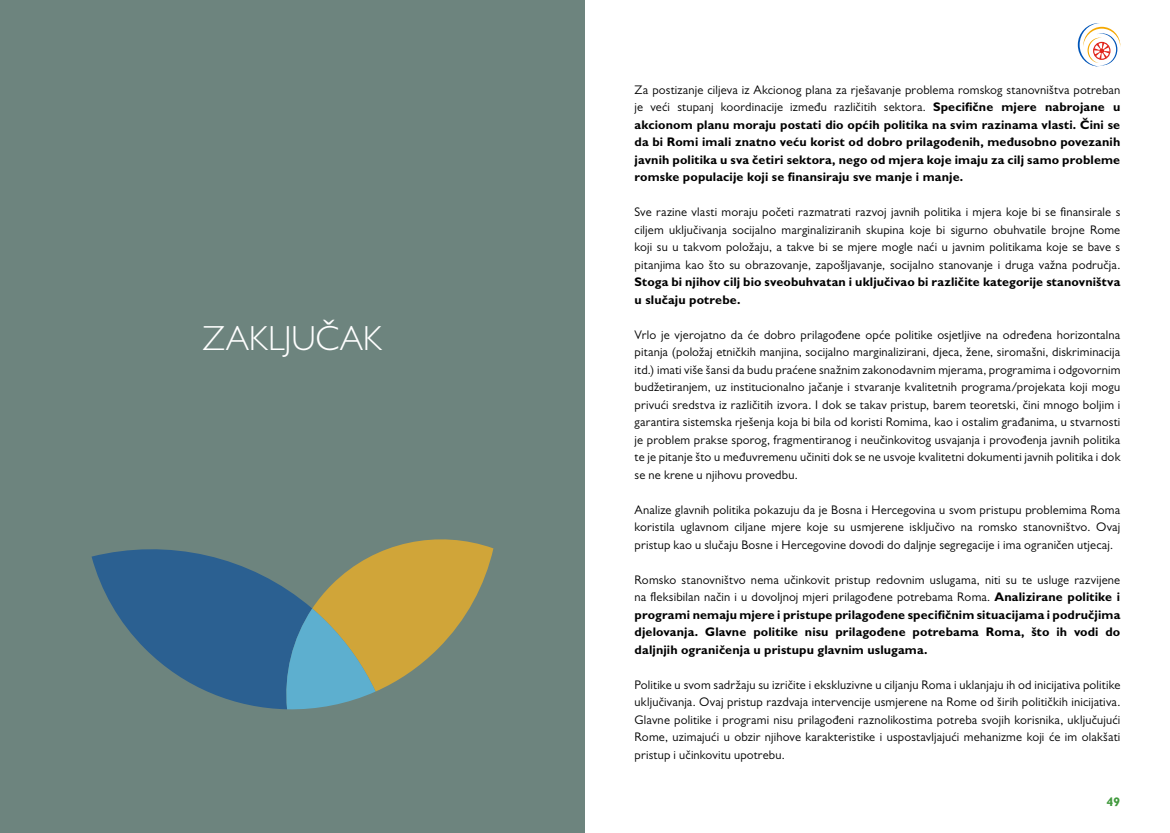
<style>
.page{position:relative;width:1170px;height:833px;background:#fff}
.page>*{position:absolute;margin:0;border:0;box-sizing:border-box;transform-origin:0 0}
.t1{font:300 35px "Gill Sans MT Pro";letter-spacing:-.005em;color:#fff}
.t2{font:12.5px/17.5px "Gill Sans MT Pro";letter-spacing:.01em;color:#000;text-align:justify}
.t3{font:700 12.5px/17.5px "Gill Sans MT Pro";letter-spacing:.01em;color:#000;text-align:justify}
.t4{font:700 12.5px "Gill Sans MT Pro";color:#41993d}
.s1{font-weight:400}
</style>
<div class="page">
<svg style="left:1077px;top:23px;width:43px;height:44px"></svg>
<div style="left:0;top:0;width:585px;height:833px;background:#6d847e"></div>
<svg style="left:92px;top:539px;width:401px;height:171px"></svg>
<h1 class="t1" style="left:203px;top:317px;width:181px">ZAKLJUČAK</h1>
<p class="t3" style="left:634px;top:80px;width:487px"><span class="s1">Za postizanje ciljeva iz Akcionog plana za rješavanje problema romskog stanovništva potreban je veći stupanj koordinacije između različitih sektora.</span> Specifične mjere nabrojane u akcionom planu moraju postati dio općih politika na svim razinama vlasti. Čini se da bi Romi imali znatno veću korist od dobro prilagođenih, međusobno povezanih javnih politika u sva četiri sektora, nego od mjera koje imaju za cilj samo probleme romske populacije koji se finansiraju sve manje i manje.</p>
<p class="t2" style="left:634px;top:203px;width:487px">Sve razine vlasti moraju početi razmatrati razvoj javnih politika i mjera koje bi se finansirale s ciljem uključivanja socijalno marginaliziranih skupina koje bi sigurno obuhvatile brojne Rome koji su u takvom položaju, a takve bi se mjere mogle naći u javnim politikama koje se bave s pitanjima kao što su obrazovanje, zapošljavanje, socijalno stanovanje i druga važna područja.</p>
<p class="t3" style="left:634px;top:273px;width:487px">Stoga bi njihov cilj bio sveobuhvatan i uključivao bi različite kategorije stanovništva u slučaju potrebe.</p>
<p class="t2" style="left:634px;top:325px;width:487px">Vrlo je vjerojatno da će dobro prilagođene opće politike osjetljive na određena horizontalna pitanja (položaj etničkih manjina, socijalno marginalizirani, djeca, žene, siromašni, diskriminacija itd.) imati više šansi da budu praćene snažnim zakonodavnim mjerama, programima i odgovornim budžetiranjem, uz institucionalno jačanje i stvaranje kvalitetnih programa/projekata koji mogu privući sredstva iz različitih izvora. I dok se takav pristup, barem teoretski, čini mnogo boljim i garantira sistemska rješenja koja bi bila od koristi Romima, kao i ostalim građanima, u stvarnosti je problem prakse sporog, fragmentiranog i neučinkovitog usvajanja i provođenja javnih politika te je pitanje što u međuvremenu učiniti dok se ne usvoje kvalitetni dokumenti javnih politika i dok se ne krene u njihovu provedbu.</p>
<p class="t2" style="left:634px;top:500px;width:487px">Analize glavnih politika pokazuju da je Bosna i Hercegovina u svom pristupu problemima Roma koristila uglavnom ciljane mjere koje su usmjerene isključivo na romsko stanovništvo. Ovaj pristup kao u slučaju Bosne i Hercegovine dovodi do daljnje segregacije i ima ograničen utjecaj.</p>
<p class="t3" style="left:634px;top:570px;width:487px"><span class="s1">Romsko stanovništvo nema učinkovit pristup redovnim uslugama, niti su te usluge razvijene na fleksibilan način i u dovoljnoj mjeri prilagođene potrebama Roma.</span> Analizirane politike i programi nemaju mjere i pristupe prilagođene specifičnim situacijama i područjima djelovanja. Glavne politike nisu prilagođene potrebama Roma, što ih vodi do daljnjih ograničenja u pristupu glavnim uslugama.</p>
<p class="t2" style="left:634px;top:675px;width:487px">Politike u svom sadržaju su izričite i ekskluzivne u ciljanju Roma i uklanjaju ih od inicijativa politike uključivanja. Ovaj pristup razdvaja intervencije usmjerene na Rome od širih političkih inicijativa.<br>Glavne politike i programi nisu prilagođeni raznolikostima potreba svojih korisnika, uključujući Rome, uzimajući u obzir njihove karakteristike i uspostavljajući mehanizme koji će im olakšati pristup i učinkovitu upotrebu.</p>
<p class="t4" style="left:1106px;top:794px;width:15px">49</p>
</div>
